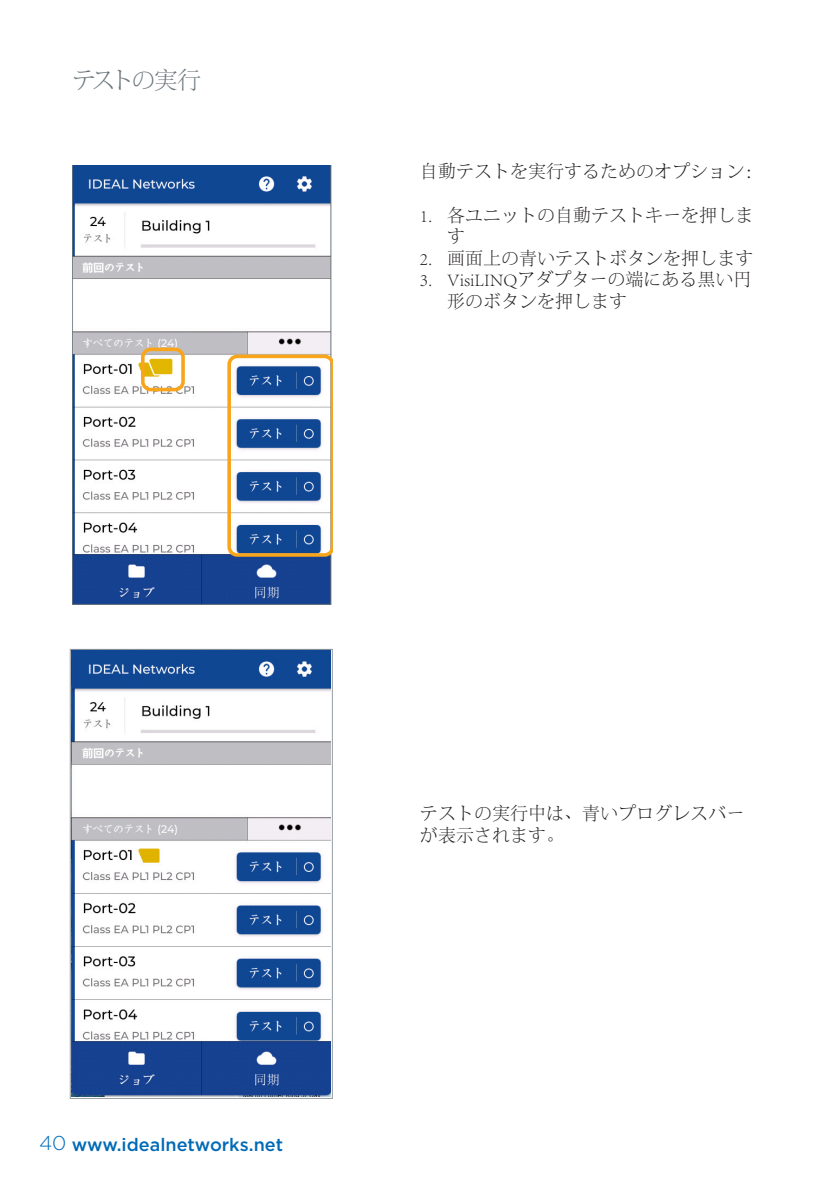
<style>
.page{position:relative;width:840px;height:1191px;background:#fff}
.page>*{position:absolute;margin:0;border:0;box-sizing:border-box;transform-origin:0 0}
.t1{font:300 24px "Adobe Song Std";letter-spacing:-.125em;color:#6a757b}
.t2{font:300 18px/21.6px "Adobe Song Std";color:#231f20}
.t3{font:500 18px "Gotham";color:#016ab6}
.s1{font-weight:300;font-size:20px}
</style>
<div class="page">
<svg style="left:72px;top:165px;width:259px;height:439px"></svg>
<svg style="left:227px;top:354px;width:105px;height:203px"></svg>
<img style="left:149px;top:358px;width:24px;height:18px">
<div style="left:141px;top:347px;width:44px;height:44px;border:4px solid #f9a51b;border-radius:8px"></div>
<img style="left:72px;top:651px;width:258px;height:445px">
<div style="left:70px;top:649px;width:262px;height:449px;border:1px solid #959ca1"></div>
<h1 class="t1" style="left:72px;top:67px;width:130px">テストの実行</h1>
<p class="t2" style="left:420px;top:162px;width:343px">自動テストを実行するためのオプション：</p>
<p class="t2" style="left:447px;top:205px;width:307px;text-indent:-27px">1. 各ユニットの自動テストキーを押します</p>
<p class="t2" style="left:420px;top:248px;width:334px">2. 画面上の青いテストボタンを押します</p>
<p class="t2" style="left:447px;top:270px;width:306px;text-indent:-27px">3. VisiLINQアダプターの端にある黒い円形のボタンを押します</p>
<p class="t3" style="left:39px;top:1132px;width:245px"><span class="s1">40</span> www.idealnetworks.net</p>
<p class="t2" style="left:420px;top:803px;width:325px">テストの実行中は、青いプログレスバーが表示されます。</p>
</div>
